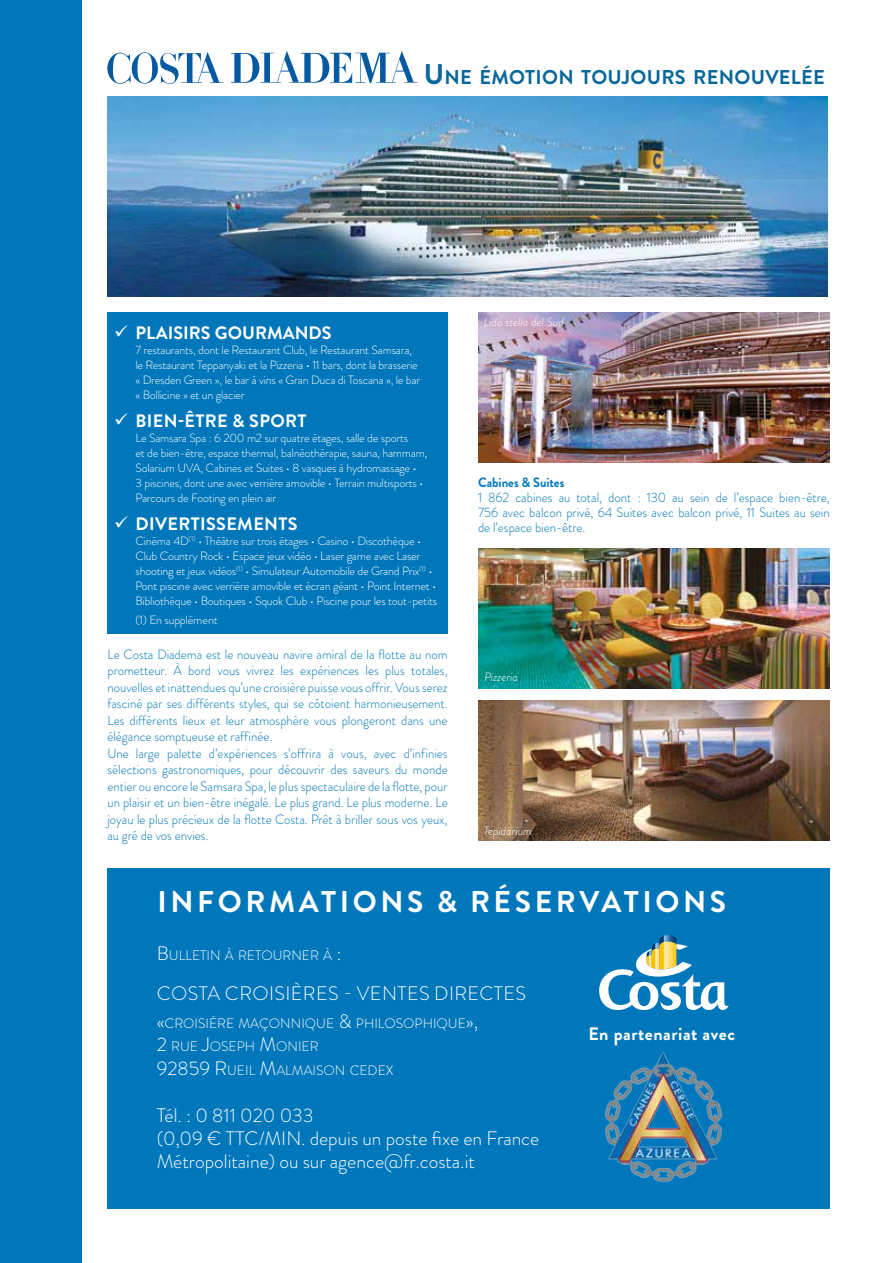
<style>
.page{position:relative;width:893px;height:1263px;background:#fff}
.page>*{position:absolute;margin:0;border:0;box-sizing:border-box;transform-origin:0 0}
.t1{font:700 30px "Brandon Grotesque";letter-spacing:.12em;color:#fff}
.t2{font:700 19.95px "Brandon Grotesque";letter-spacing:.015em;color:#07679a}
.t3{font:300 19.5px/23.4px "Brandon Grotesque";color:#fff}
.t4{font:300 19.5px "Brandon Grotesque";letter-spacing:.02em;color:#fff}
.t5{font:700 18px "Brandon Grotesque";letter-spacing:.02em;color:#fff}
.t6{font:700 18px "Brandon Grotesque";color:#fff}
.t7{font:300 13.65px/23.4px "Brandon Grotesque";color:#fff}
.t8{font:300 13.5px/16.5px "Brandon Grotesque";color:#0077ba;scale:.95 1}
.t9{font:700 13.5px "Brandon Grotesque";color:#0077ba;scale:.95 1}
.t10{font:300 12px/15px "Brandon Grotesque";letter-spacing:-.02em;color:#fff}
.t11{font:italic 300 12px "Brandon Grotesque";color:#fff}
.s1{font-size:28.5px}
.s2{font-size:19.5px}
</style>
<div class="page">
<div style="left:107px;top:868px;width:723px;height:341px;background:#0077ba"></div>
<img style="left:107px;top:97px;width:720px;height:200px">
<div style="left:107px;top:312px;width:341px;height:322px;background:#0077ba"></div>
<svg style="left:107px;top:52px;width:116px;height:32px"></svg>
<svg style="left:231px;top:51px;width:186px;height:32px"></svg>
<img style="left:478px;top:312px;width:352px;height:150px">
<img style="left:478px;top:549px;width:352px;height:139px">
<img style="left:478px;top:701px;width:352px;height:140px">
<div style="left:0;top:0;width:81px;height:1263px;background:#0077ba"></div>
<img style="left:605px;top:1052px;width:118px;height:130px">
<svg style="left:599px;top:935px;width:129px;height:75px"></svg>
<h2 class="t2" style="left:424px;top:63px;width:403px"><span class="s1">U</span>NE ÉMOTION TOUJOU RS RENOUVELÉE</h2>
<h3 class="t6" style="left:114px;top:320px;width:219px">✓ PLAISIRS GOURMANDS</h3>
<p class="t10" style="left:136px;top:342px;width:286px">7 restaurants, dont le Restaurant Club, le Restaurant Samsara, le Restaurant Teppanyaki et la Pizzeria • 11 bars, dont la brasserie « Dresden Green », le bar à vins « Gran Duca di Toscana », le bar « Bollicine » et un glacier</p>
<h3 class="t5" style="left:114px;top:408px;width:194px">✓ BIEN-ÊTRE &amp; SPORT</h3>
<p class="t10" style="left:136px;top:430px;width:293px">Le Samsara Spa : 6 200 m2 sur quatre étages, salle de sports<br>et de bien-être, espace thermal, balnéothérapie, sauna, hammam, Solarium UVA, Cabines et Suites • 8 vasques à hydromassage •<br>3 piscines, dont une avec verrière amovible • Terrain multisports • Parcours de Footing en plein air</p>
<h3 class="t5" style="left:114px;top:511px;width:185px">✓ DIVERTISSEMENTS</h3>
<p class="t10" style="left:136px;top:533px;width:303px">Cinéma 4D<sup>(1)</sup> • Théâtre sur trois étages • Casino • Discothèque • Club Country Rock • Espace jeux vidéo • Laser game avec Laser shooting et jeux vidéos<sup>(1)</sup> • Simulateur Automobile de Grand Prix<sup>(1)</sup> • Pont piscine avec verrière amovible et écran géant • Point Internet • Bibliothèque • Boutiques • Squok Club • Piscine pour les tout-petits</p>
<p class="t10" style="left:136px;top:612px;width:84px">(1) En supplément</p>
<p class="t8" style="left:107px;top:646px;width:360px">Le Costa Diadema est le nouveau navire amiral de la flotte au nom prometteur. À bord vous vivrez les expériences les plus totales, nouvelles et inattendues qu’une croisière puisse vous offrir. Vous serez fasciné par ses différents styles, qui se côtoient harmonieusement.<br>Les différents lieux et leur atmosphère vous plongeront dans une élégance somptueuse et raffinée.<br>Une large palette d’expériences s’offrira à vous, avec d’infinies sélections gastronomiques, pour découvrir des saveurs du monde entier ou encore le Samsara Spa, le plus spectaculaire de la flotte, pour un plaisir et un bien-être inégalé. Le plus grand. Le plus moderne. Le joyau le plus précieux de la flotte Costa. Prêt à briller sous vos yeux, au gré de vos envies.</p>
<p class="t11" style="left:484px;top:314px;width:81px">Lido stella del Sud</p>
<p class="t9" style="left:478px;top:473px;width:92px">Cabines &amp; Suites</p>
<p class="t8" style="left:478px;top:490px;width:372px;line-height:15px;text-align:justify">1 862 cabines au total, dont : 130 au sein de l’espace bien-être, 756 avec balcon privé, 64 Suites avec balcon privé, 11 Suites au sein de l’espace bien-être.</p>
<p class="t11" style="left:484px;top:668px;width:35px">Pizzeria</p>
<p class="t11" style="left:484px;top:823px;width:49px">Tepidarium</p>
<h1 class="t1" style="left:158px;top:881px;width:570px">INFORMATIONS &amp; RÉSERVATIONS</h1>
<p class="t7" style="left:157px;top:944px;width:186px"><span class="s2">B</span>ULLETIN À RETOURNER À <span class="s2">:</span></p>
<h3 class="t4" style="left:157px;top:980px;width:371px">COSTA CROISIÈRES - VENTES DIRECTES</h3>
<p class="t7" style="left:157px;top:1012px;width:323px"><span class="s2">«</span>CROISIÈRE MAÇONNIQUE <span class="s2">&amp;</span> PHILOSOPHIQUE<span class="s2">»,<br>2</span> RUE <span class="s2">J</span>OSEPH <span class="s2">M</span>ONIER<br><span class="s2">92859 R</span> UEIL <span class="s2">M</span>ALMAISON CEDEX</p>
<h3 class="t3" style="left:157px;top:1103px;width:384px">Tél. : 0 811 020 033<br>(0,09 € TTC/MIN. depuis un poste fixe en France<br>Métropolitaine) ou sur agence@fr.costa.it</h3>
<h3 class="t5" style="left:588px;top:1021px;width:148px">En partenariat avec</h3>
</div>
